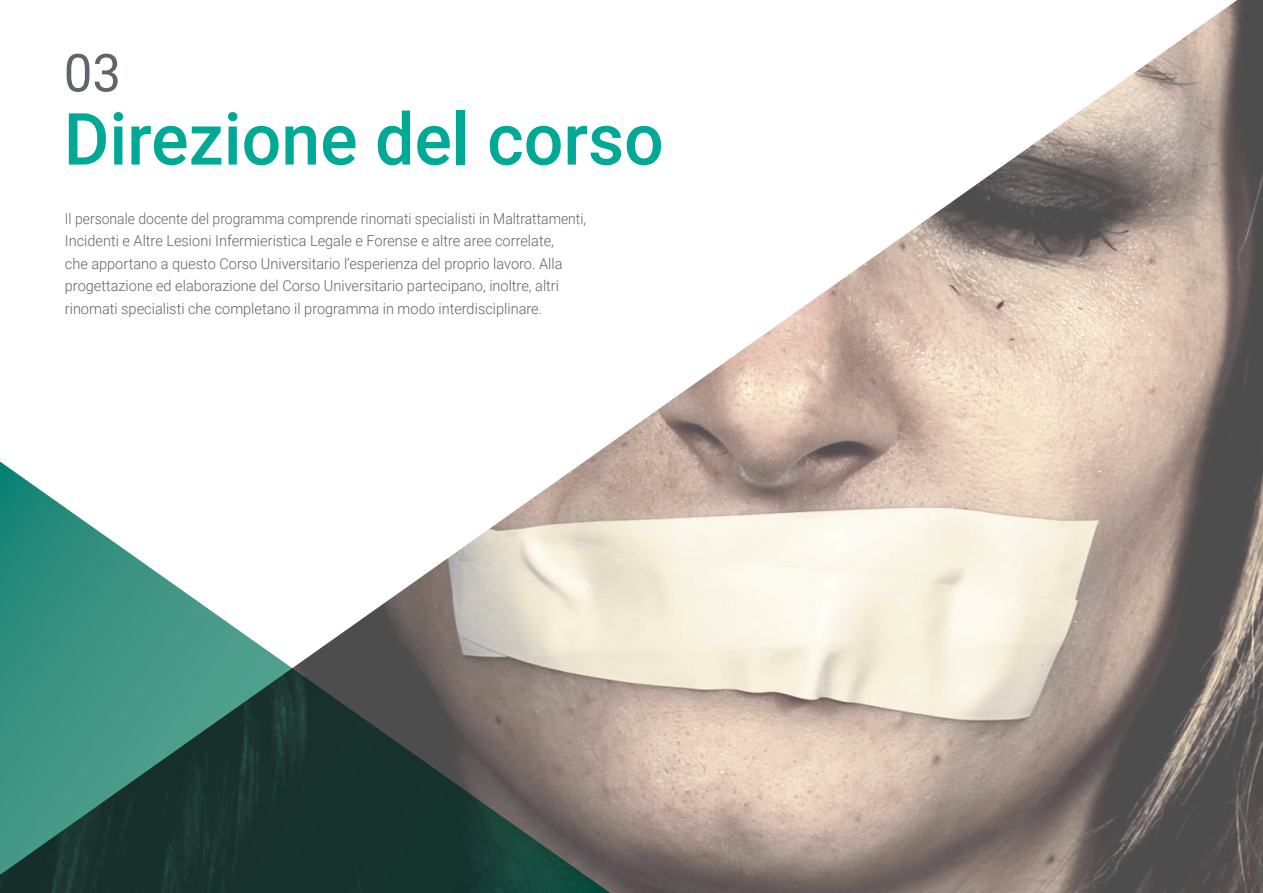
<style>
.page{position:relative;width:1263px;height:893px;background:#fff}
.page>*{position:absolute;margin:0;border:0;box-sizing:border-box;transform-origin:0 0}
.t1{font:500 72px "Roboto";color:#00a996}
.t2{font:52.5px "Roboto";color:#61646a}
.t3{font:300 15px/22.5px "Roboto";color:#61646a;scale:.93 1}
</style>
<div class="page">
<img style="left:607px;top:0;width:656px;height:893px">
<svg style="left:0;top:446px;width:640px;height:447px"></svg>
<h2 class="t2" style="left:64px;top:36px;width:59px">03</h2>
<h1 class="t1" style="left:64px;top:89px;width:601px">Direzione del corso</h1>
<p class="t3" style="left:65px;top:207px;width:562px">Il personale docente del programma comprende rinomati specialisti in Maltrattamenti, Incidenti e Altre Lesioni Infermieristica Legale e Forense e altre aree correlate,<br>che apportano a questo Corso Universitario l’esperienza del proprio lavoro. Alla progettazione ed elaborazione del Corso Universitario partecipano, inoltre, altri rinomati specialisti che completano il programma in modo interdisciplinare.</p>
</div>
